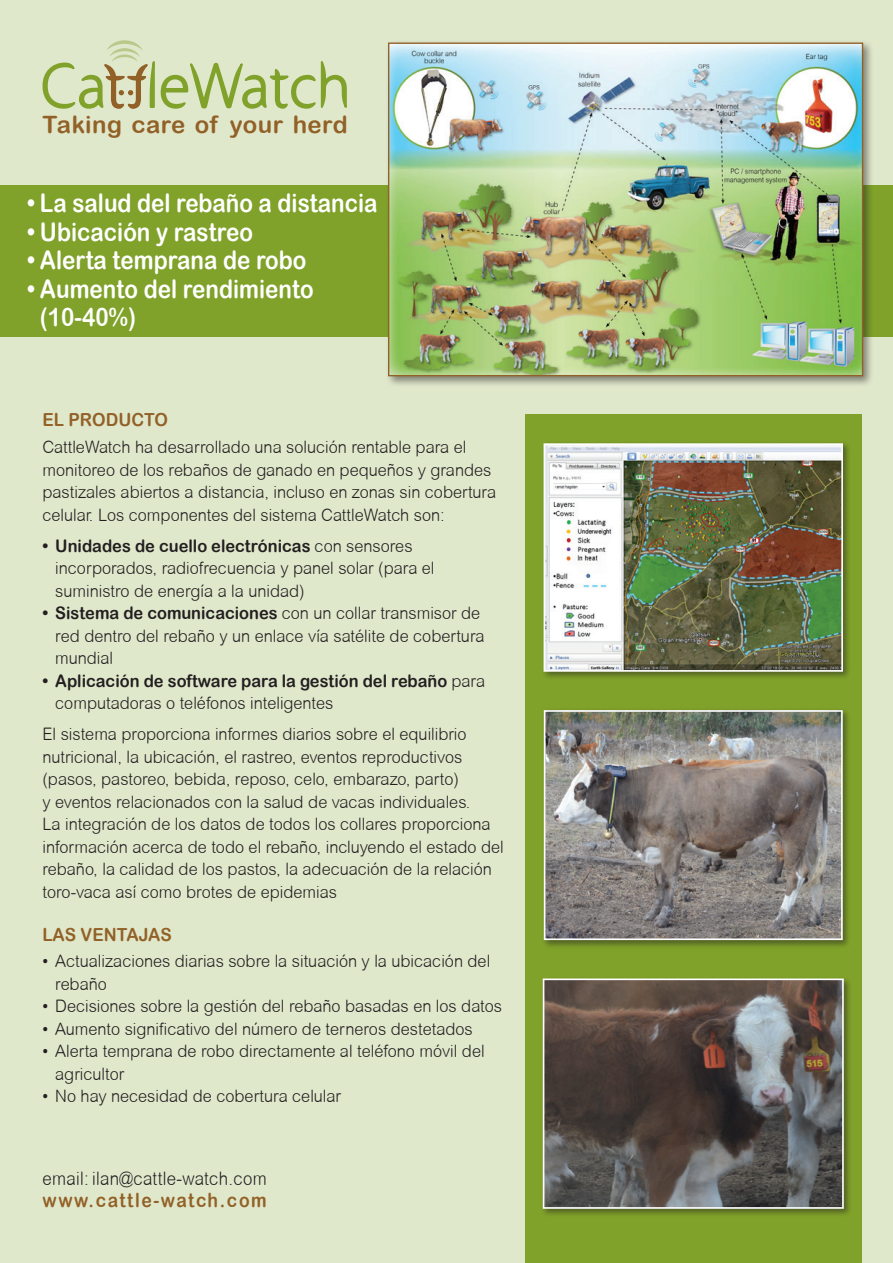
<style>
.page{position:relative;width:893px;height:1263px;background:#e0e8cc}
.page>*{position:absolute;margin:0;border:0;box-sizing:border-box;transform-origin:0 0}
.t1{font:25.5px/28.5px "Arial Rounded MT Bold";color:#fff;scale:.88 1}
.t2{font:24px "Arial Rounded MT Bold";letter-spacing:.02em;color:#926127}
.t3{font:19.5px "Arial Rounded MT Bold";letter-spacing:.09em;color:#926127;scale:.9 1}
.t4{font:300 18.75px "Arial Rounded MT";letter-spacing:.02em;color:#231f20;scale:.9 1}
.t5{font:18px "Arial Rounded MT Bold";color:#926127;scale:.95 1}
.t6{font:300 17.25px/22.5px "Arial Rounded MT";color:#231f20;scale:.95 1}
.t7{font:17.25px "Arial Rounded MT Bold";color:#231f20;scale:.95 1}
.s1{font-family:"Arial Rounded MT";font-weight:300}
</style>
<div class="page">
<div style="left:0;top:185px;width:893px;height:152px;background:#80a22a"></div>
<svg style="left:42px;top:40px;width:305px;height:69px"></svg>
<div style="left:385px;top:40px;width:490px;height:348px;background:#231f20;opacity:.5"></div>
<img style="left:390px;top:45px;width:471px;height:329px">
<div style="left:388px;top:43px;width:475px;height:333px;border:1px solid #926127"></div>
<div style="left:525px;top:414px;width:336px;height:849px;background:#80a22a"></div>
<div style="left:541px;top:707px;width:311px;height:242px;background:#231f20;opacity:.5"></div>
<img style="left:547px;top:713px;width:293px;height:224px">
<div style="left:544px;top:710px;width:299px;height:230px;border:2px solid #fff"></div>
<div style="left:541px;top:441px;width:310px;height:239px;background:#231f20;opacity:.5"></div>
<img style="left:547px;top:446px;width:293px;height:223px">
<div style="left:544px;top:443px;width:299px;height:229px;border:2px solid #fff"></div>
<div style="left:540px;top:976px;width:312px;height:241px;background:#231f20;opacity:.5"></div>
<img style="left:546px;top:981px;width:295px;height:225px">
<div style="left:543px;top:978px;width:301px;height:231px;border:2px solid #fff"></div>
<h2 class="t2" style="left:43px;top:110px;width:177px">Taking care of</h2>
<h2 class="t2" style="left:230px;top:110px;width:119px">your herd</h2>
<h1 class="t1" style="left:27px;top:189px;width:400px">• La salud del rebaño a distancia</h1>
<h1 class="t1" style="left:27px;top:217px;width:258px">• Ubicación y rastreo</h1>
<h1 class="t1" style="left:27px;top:246px;width:319px">• Alerta temprana de robo</h1>
<h1 class="t1" style="left:40px;top:274px;width:312px;text-indent:-13px">• Aumento del rendimiento )10-40%(</h1>
<p class="t5" style="left:43px;top:409px;width:134px">EL PRODUCTO</p>
<p class="t6" style="left:43px;top:436px;width:479px">CattleWatch ha desarrollado una solución rentable para el monitoreo de los rebaños de ganado en pequeños y grandes pastizales abiertos a distancia, incluso en zonas sin cobertura celular. Los componentes del sistema CattleWatch son:</p>
<p class="t7" style="left:43px;top:535px;width:391px">• Unidades de cuello electrónicas <span class="s1">con sensores</span></p>
<p class="t6" style="left:55px;top:557px;width:401px">incorporados, radiofrecuencia y panel solar (para el suministro de energía laa unidad(</p>
<p class="t7" style="left:43px;top:603px;width:462px">• Sistema de comunicaciones <span class="s1">con un collar transmisor de</span></p>
<p class="t6" style="left:55px;top:624px;width:453px">red dentro del rebaño y un enlace vía satélite de cobertura mundial</p>
<p class="t7" style="left:43px;top:670px;width:467px">• Aplicación de software para la gestión del rebaño <span class="s1">para</span></p>
<p class="t6" style="left:43px;top:687px;width:448px;line-height:31px;text-indent:13px">computadoras o teléfonos inteligentes<br>El sistema proporciona informes diarios sobre el equilibrio</p>
<p class="t6" style="left:43px;top:745px;width:487px">nutricional la, ubicación, el rastreo, eventos reproductivos (pasos, pastoreo, bebida, reposo, celo, embarazo, parto(<br>y eventos relacionados con la salud de vacas individuales.<br>La integración de los datos de todos los collares proporciona información acerca de todo el rebaño, incluyendo el estado del rebaño la, calidad de los pastos la, adecuación de la relación toro-vaca así como brotes de epidemias</p>
<p class="t5" style="left:43px;top:923px;width:138px">LAS VENTAJAS</p>
<p class="t6" style="left:55px;top:950px;width:459px;text-indent:-13px">• Actualizaciones diarias sobre la situación lay ubicación del rebaño</p>
<p class="t6" style="left:43px;top:995px;width:485px">• Decisiones sobre la gestión del rebaño basadas en los datos</p>
<p class="t6" style="left:43px;top:1017px;width:454px">• Aumento significativo del número de terneros destetados</p>
<p class="t6" style="left:55px;top:1040px;width:453px;text-indent:-13px">• Alerta temprana de robo directamente al teléfono móvil del agricultor</p>
<p class="t6" style="left:43px;top:1085px;width:316px">• No hay necesidad de cobertura celular</p>
<p class="t4" style="left:43px;top:1167px;width:251px">email: ilan@cattle-watch.com</p>
<p class="t3" style="left:43px;top:1189px;width:251px">www.cattle-watch.com</p>
</div>
